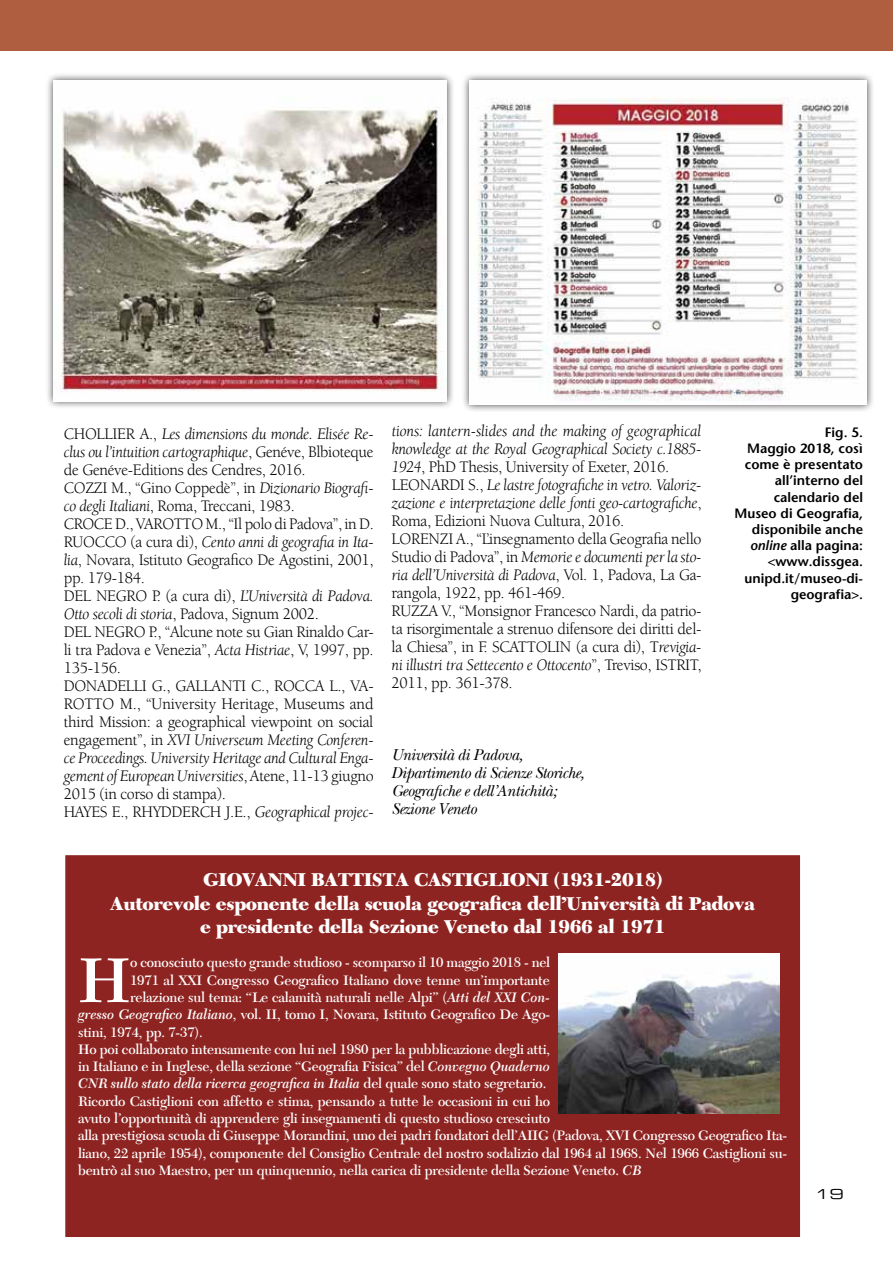
<style>
.page{position:relative;width:893px;height:1263px;background:#fff}
.page>*{position:absolute;margin:0;border:0;box-sizing:border-box;transform-origin:0 0}
.t1{font:600 66px "New Caledonia";color:#fff}
.t2{font:900 19.5px/23.4px "New Caledonia";letter-spacing:-.02em;color:#fff;text-align:center}
.t3{font:16.5px/18px "Berkeley";letter-spacing:-.02em;color:#000}
.t4{font:italic 16.5px/18px "New Baskerville";letter-spacing:-.02em;color:#000}
.t5{font:600 14.4px "New Caledonia";letter-spacing:-.01em;color:#fff}
.t6{font:italic 600 14.4px "New Caledonia";letter-spacing:-.01em;color:#fff}
.t7{font:600 13.5px/16.2px "Stone Sans";color:#000;text-align:right}
.t8{font:13.5px "Eurostile Extended Two";color:#000;scale:1.11 1}
.s1{font-style:italic}
.s2{font-style:normal}
</style>
<div class="page">
<div style="left:0;top:0;width:893px;height:51px;background:#af5e3f"></div>
<div style="left:45px;top:73px;width:409px;height:336px;background:#000;opacity:.75"></div>
<img style="left:53px;top:81px;width:393px;height:320px">
<div style="left:462px;top:73px;width:413px;height:339px;background:#000;opacity:.75"></div>
<img style="left:470px;top:81px;width:397px;height:323px">
<div style="left:65px;top:855px;width:736px;height:382px;background:#8e2421"></div>
<img style="left:559px;top:953px;width:220px;height:160px">
<p class="t3" style="left:64px;top:425px;width:312px">CHOLLIER A., <span class="s1">Les dimensions du monde. Elisée Re&shy;clus ou l’intuition cartographique</span>, Genéve, Blbioteque de Genéve-Editions des Cendres, 2016.<br>COZZI M., “Gino Coppedè”, in <span class="s1">Dizionario Biografi&shy;co degli Italiani</span>, Roma, Treccani, 1983.<br>CROCE D., VAROTTO M., “Il polo di Padova”, in D.<br>RUOCCO (a cura di), <span class="s1">Cento anni di geografia in Ita&shy;lia</span>, Novara, Istituto Geografico De Agostini, 2001, pp. 179-184.<br>DEL NEGRO P. (a cura di), <span class="s1">L’Università di Padova.<br>Otto secoli di storia</span>, Padova, Signum 2002.<br>DEL NEGRO P., “Alcune note su Gian Rinaldo Car&shy;li tra Padova e Venezia”, <span class="s1">Acta Histriae</span>, V, 1997, pp.<br>135-156.<br>DONADELLI G., GALLANTI C., ROCCA L., VA-ROTTO M., “University Heritage, Museums and third Mission: a geographical viewpoint on social engagement”, in <span class="s1">XVI Universeum Meeting Conferen&shy;ce Proceedings. University Heritage and Cultural Enga&shy;gement of European Universities</span>, Atene, 11-13 giugno 2015 (in corso di stampa).<br>HAYES E., RHYDDERCH J.E., <span class="s1">Geographical projec-</span></p>
<p class="t3" style="left:392px;top:422px;width:311px"><span class="s1">tions: lantern-slides and the making of geographical knowledge at the Royal Geographical Society c.1885- 1924</span>, PhD Thesis, University of Exeter, 2016.<br>LEONARDI S., <span class="s1">Le lastre fotografiche in vetro. Valoriz&shy;zazione e interpretazione delle fonti geo-cartografiche</span>, Roma, Edizioni Nuova Cultura, 2016.<br>LORENZI A., “L’insegnamento della Geografia nello Studio di Padova”, in <span class="s1">Memorie e documenti per la sto&shy;ria dell’Università di Padova</span>, Vol. 1, Padova, La Ga&shy;rangola, 1922, pp. 461-469.<br>RUZZA V., “Monsignor Francesco Nardi, da patrio&shy;ta risorgimentale a strenuo difensore dei diritti del&shy;la Chiesa”, in F. SCATTOLIN (a cura di), T<span class="s1">revigia&shy;ni illustri tra Settecento e Ottocento</span>”, Treviso, ISTRIT, 2011, pp. 361-378.</p>
<p class="t4" style="left:392px;top:746px;width:195px">Università di Padova,<br>Dipartimento di Scienze Storiche,<br>Geografiche e dell’Antichità;<br>Sezione Veneto</p>
<p class="t7" style="left:734px;top:424px;width:130px">Fig. 5.<br>Maggio 2018, così come è presentato all’interno del calendario del<br>Museo di Geografia, disponibile anche <span class="s1">online</span> alla pagina: &lt;www.dissgea. unipd.it/museo-di&shy;geografia&gt;.</p>
<p class="t2" style="left:110px;top:868px;width:646px">GIOVANNI BATTISTA CASTIGLIONI (1931-2018)<br>Autorevole esponente della scuola geografica dell’Università di Padova e presidente della Sezione Veneto dal 1966 al 1971</p>
<h1 class="t1" style="left:78px;top:941px;width:54px">H</h1>
<p class="t5" style="left:130px;top:954px;width:422px">o conosciuto questo grande studioso - scomparso il 10 maggio 2018 - nel</p>
<p class="t5" style="left:130px;top:971px;width:421px">1971 al XXI Congresso Geografico Italiano dove tenne un’importante</p>
<p class="t5" style="left:130px;top:989px;width:422px">relazione sul tema: “Le calamità naturali nelle Alpi” (<span class="s1">Atti del XXI Con-</span></p>
<p class="t5" style="left:78px;top:1006px;width:474px"><span class="s1">gresso Geografico Italiano</span>, vol. II, tomo I, Novara, Istituto Geografico De Ago-</p>
<p class="t5" style="left:78px;top:1023px;width:126px">stini, 1974, pp. 7-37).</p>
<p class="t5" style="left:78px;top:1040px;width:474px">Ho poi collaborato intensamente con lui nel 1980 per la pubblicazione degli atti,</p>
<p class="t5" style="left:78px;top:1058px;width:474px">in Italiano e in Inglese, della sezione “Geografia Fisica” del <span class="s1">Convegno Quaderno</span></p>
<p class="t6" style="left:78px;top:1075px;width:470px">CNR sullo stato della ricerca geografica in Italia <span class="s2">del quale sono stato segretario.</span></p>
<p class="t5" style="left:78px;top:1092px;width:474px">Ricordo Castiglioni con affetto e stima, pensando a tutte le occasioni in cui ho</p>
<p class="t5" style="left:78px;top:1110px;width:474px">avuto l’opportunità di apprendere gli insegnamenti di questo studioso cresciuto</p>
<p class="t5" style="left:78px;top:1127px;width:711px">alla prestigiosa scuola di Giuseppe Morandini, uno dei padri fondatori dell’AIIG (Padova, XVI Congresso Geografico Ita-</p>
<p class="t5" style="left:78px;top:1144px;width:711px">liano, 22 aprile 1954), componente del Consiglio Centrale del nostro sodalizio dal 1964 al 1968. Nel 1966 Castiglioni su-</p>
<p class="t5" style="left:78px;top:1161px;width:565px">bentrò al suo Maestro, per un quinquennio, nella carica di presidente della Sezione Veneto. <span class="s1">CB</span></p>
<p class="t8" style="left:815px;top:1185px;width:28px">19</p>
</div>
